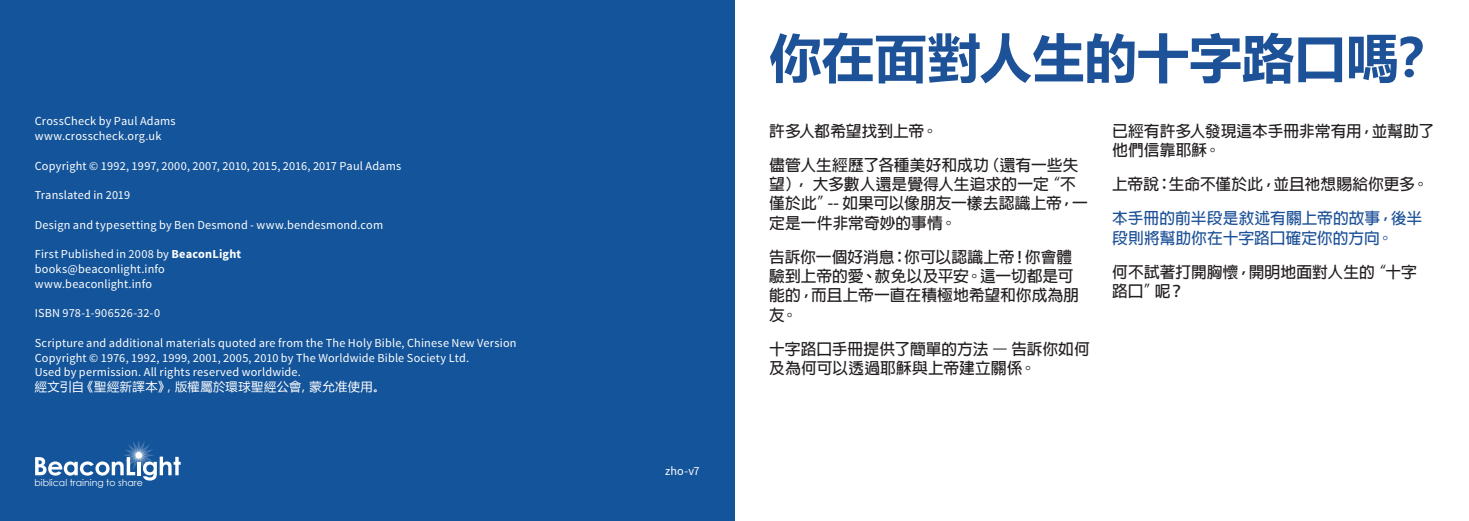
<style>
.page{position:relative;width:1469px;height:521px;background:#fff}
.page>*{position:absolute;margin:0;border:0;box-sizing:border-box;transform-origin:0 0}
.Section_Title{font:700 52.5px "Microsoft Ya Hei";color:#1e5298}
.t1{font:700 15.75px/19.2px "Adobe Fan Heiti Std";color:#231f20}
.t2{font:700 15.75px/19.2px "Adobe Fan Heiti Std";color:#1e5298}
.t3{font:12.25px/14.7px "Source Sans Pro";letter-spacing:.015em;color:#fff}
.t4{font:9.45px "Century Gothic";color:#fff}
.s1{font-weight:700}
.s2{font-family:"Microsoft Ya Hei"}
</style>
<div class="page">
<div style="left:0;top:0;width:734px;height:521px;background:#14549a"></div>
<svg style="left:35px;top:440px;width:146px;height:40px"></svg>
<p class="t3" style="left:35px;top:114px;width:142px">CrossCheck by Paul Adams www.crosscheck.org.uk</p>
<p class="t3" style="left:35px;top:158px;width:368px">Copyright © 1992, 1997, 2000, 2007, 2010, 2015, 2016, 2017 Paul Adams</p>
<p class="t3" style="left:35px;top:188px;width:97px">Translated in 2019</p>
<p class="t3" style="left:35px;top:217px;width:350px">Design and typesetting by Ben Desmond - www.bendesmond.com</p>
<p class="t3" style="left:35px;top:247px;width:208px">First Published in 2008 by <span class="s1">BeaconLight </span>books@beaconlight.info www.beaconlight.info</p>
<p class="t3" style="left:35px;top:306px;width:127px">ISBN 978-1-906526-32-0</p>
<p class="t3" style="left:35px;top:336px;width:483px">Scripture and additional materials quoted are from the The Holy Bible, Chinese New Version Copyright © 1976, 1992, 1999, 2001, 2005, 2010 by The Worldwide Bible Society Ltd.<br>Used by permission. All rights reserved worldwide.<br><span class="s2">經文引自《聖經新譯本》，版權屬於環球聖經公會，蒙允准使用。</span></p>
<p class="t4" style="left:34px;top:476px;width:110px">biblical training to share</p>
<p class="t3" style="left:665px;top:463px;width:36px">zho-v7</p>
<p class="Section_Title" style="left:769px;top:21px;width:682px">你在面對人生的十字路口嗎？</p>
<p class="t1" style="left:769px;top:122px;width:170px">許多人都希望找到上帝。</p>
<p class="t1" style="left:769px;top:156px;width:320px">儘管人生經歷了各種美好和成功（還有一些失望）， 大多數人還是覺得人生追求的一定“不僅於此”-- 如果可以像朋友一樣去認識上帝，一定是一件非常奇妙的事情。</p>
<p class="t1" style="left:769px;top:248px;width:311px">告訴你一個好消息：你可以認識上帝！你會體驗到上帝的愛、赦免以及平安。這一切都是可能的，而且上帝一直在積極地希望和你成為朋友。</p>
<p class="t1" style="left:769px;top:340px;width:322px">十字路口手冊提供了簡單的方法 – 告訴你如何及為何可以透過耶穌與上帝建立關係。</p>
<p class="t1" style="left:1112px;top:122px;width:323px">已經有許多人發現這本手冊非常有用，並幫助了他們信靠耶穌。</p>
<p class="t1" style="left:1112px;top:175px;width:318px">上帝說：生命不僅於此，並且祂想賜給你更多。</p>
<p class="t2" style="left:1112px;top:209px;width:311px">本手冊的前半段是敘述有關上帝的故事，後半段則將幫助你在十字路口確定你的方向。</p>
<p class="t1" style="left:1112px;top:263px;width:306px">何不試著打開胸懷，開明地面對人生的“十字路口”呢？</p>
</div>
